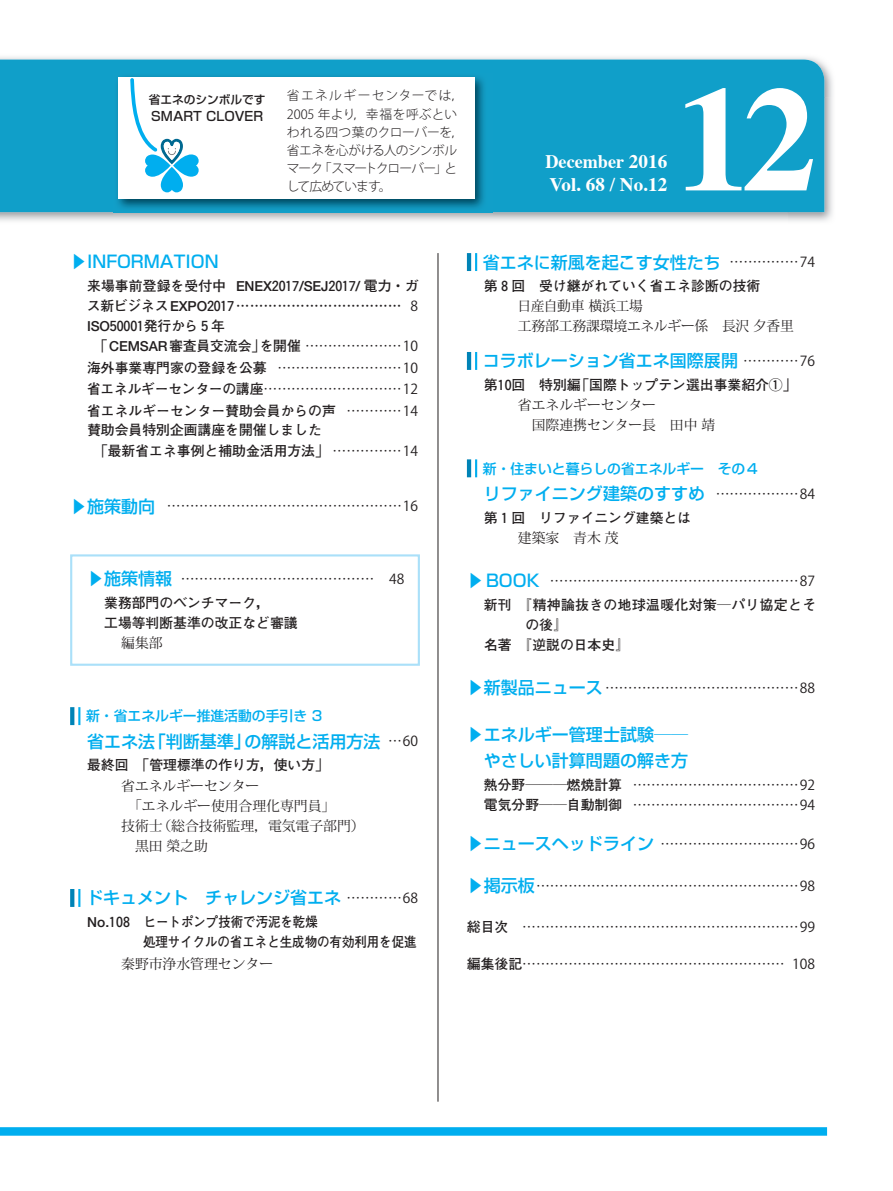
<style>
.page{position:relative;width:893px;height:1191px;background:#fff}
.page>*{position:absolute;margin:0;border:0;box-sizing:border-box;transform-origin:0 0}
.t1{font:700 148.8px "Times";color:#fff}
.t2{font:700 19.2px/23.4px "Times";color:#fff;scale:.95 1}
.t3{font:500 16.95px/25.5px "Shin Go Pro";color:#00aeef}
.t4{font:700 13.8px/20.2px "Futo Go B101";color:#231f20}
.t5{font:13.8px/20.2px "Koz Go Pro";color:#231f20}
.t6{font:13.8px/20.2px "Koz Min Pro";color:#231f20}
.t7{font:500 13.8px "Shin Go Pro";color:#00aeef}
.t8{font:700 13.8px "Futo Go B101";letter-spacing:.025em;color:#231f20}
.t9{font:300 12.75px/18.1px "Koz Go Pro";letter-spacing:-.025em;color:#231f20}
.t10{font:500 12.75px "Shin Go Pro";color:#231f20}
.t11{font:500 11.7px "Shin Go Pro";color:#231f20}
.s1{font-family:"Futogo Num";font-weight:400}
.s2{font-family:"Koz Go Pro";font-weight:400}
.s3{font-family:"Shin Go Pro";font-weight:500;font-size:16.95px;color:#00aeef}
.s4{font-family:"Koz Go Pro";font-weight:400;font-size:13.8px;color:#231f20}
.s5{font-family:"Futo Go B101";font-weight:700}
</style>
<div class="page">
<img style="left:0;top:57px;width:833px;height:40px">
<img style="left:788px;top:97px;width:45px;height:125px">
<img style="left:0;top:212px;width:788px;height:9px">
<div style="left:0;top:60px;width:824px;height:152px;background:#109fc9"></div>
<hr style="left:438px;top:253px;width:1px;height:848px;background:#231f20">
<hr style="left:467px;top:253px;width:4px;height:18px;background:#0083b6">
<svg style="left:475px;top:253px;width:2px;height:18px"></svg>
<hr style="left:467px;top:352px;width:4px;height:18px;background:#0083b6">
<svg style="left:475px;top:352px;width:2px;height:18px"></svg>
<hr style="left:467px;top:459px;width:4px;height:18px;background:#0083b6">
<svg style="left:475px;top:459px;width:2px;height:18px"></svg>
<img style="left:114px;top:73px;width:379px;height:144px">
<div style="left:118px;top:78px;width:357px;height:121px;background:#fff"></div>
<svg style="left:130px;top:78px;width:69px;height:114px"></svg>
<div style="left:0;top:1127px;width:827px;height:8px;background:#00aeef"></div>
<div style="left:70px;top:554px;width:350px;height:112px;border:2px solid #aae0f9"></div>
<svg style="left:70px;top:707px;width:4px;height:18px"></svg>
<svg style="left:78px;top:707px;width:2px;height:18px"></svg>
<svg style="left:70px;top:889px;width:4px;height:18px"></svg>
<svg style="left:78px;top:889px;width:2px;height:18px"></svg>
<p class="t11" style="left:149px;top:90px;width:118px">省エネのシンボルです</p>
<p class="t10" style="left:151px;top:105px;width:113px">SMART CLOVER</p>
<p class="t9" style="left:287px;top:87px;width:179px">省エネルギーセンターでは，<br>2005 年より，幸福を呼ぶといわれる四つ葉のクローバーを，省エネを心がける人のシンボルマーク「スマートクローバー」として広めています。</p>
<h2 class="t2" style="left:545px;top:148px;width:130px">December 2016<br>Vol. 68 / No.12</h2>
<h1 class="t1" style="left:676px;top:-2px;width:142px">12</h1>
<p class="t3" style="left:70px;top:247px;width:150px">▶ INFORMATION</p>
<p class="t4" style="left:87px;top:275px;width:333px">来場事前登録を受付中 ENEX<span class="s1">2017</span>/SEJ<span class="s1">2017</span>/ 電力・ガ</p>
<p class="t4" style="left:87px;top:296px;width:333px">ス新ビジネスEXPO<span class="s1">2017</span>……………………………… <span class="s2">8</span></p>
<p class="t4" style="left:87px;top:316px;width:139px">ISO<span class="s1">50001</span>発行から５年</p>
<p class="t4" style="left:94px;top:336px;width:326px">「CEMSAR審査員交流会」を開催 <span class="s2">…………………10</span></p>
<p class="t4" style="left:87px;top:357px;width:333px;line-height:21.3px;text-align:justify">海外事業専門家の登録を公募 <span class="s2">………………………10</span>省エネルギーセンターの講座 <span class="s2">…………………………12</span>省エネルギーセンター賛助会員からの声 <span class="s2">…………14</span></p>
<p class="t4" style="left:94px;top:420px;width:326px;text-indent:-7px">賛助会員特別企画講座を開催しました<br>「最新省エネ事例と補助金活用方法」 <span class="s2">……………14</span></p>
<p class="t5" style="left:70px;top:496px;width:349px"><span class="s3">▶施策動向</span> ……………………………………………16</p>
<p class="t5" style="left:87px;top:569px;width:332px"><span class="s3">▶施策情報</span> …………………………………… 48　</p>
<p class="t4" style="left:104px;top:592px;width:195px">業務部門のベンチマーク，<br>工場等判断基準の改正など審議</p>
<p class="t6" style="left:121px;top:632px;width:43px">編集部</p>
<p class="t7" style="left:86px;top:705px;width:238px">新・省エネルギー推進活動の手引き 3</p>
<p class="t3" style="left:87px;top:726px;width:332px">省エネ法「判断基準」の解説と活用方法 <span class="s4">…60</span></p>
<p class="t4" style="left:87px;top:755px;width:243px">最終回「管理標準の作り方，使い方」</p>
<p class="t6" style="left:121px;top:775px;width:245px">省エネルギーセンター<br>　「エネルギー使用合理化専門員」<br>技術士（総合技術監理，電気電子部門）　黒田 榮之助</p>
<p class="t3" style="left:86px;top:883px;width:334px">ドキュメント　チャレンジ省エネ <span class="s4">…………68</span></p>
<p class="t4" style="left:143px;top:911px;width:275px;text-indent:-56px">No.<span class="s1">108</span> ヒートポンプ技術で汚泥を乾燥<br>処理サイクルの省エネと生成物の有効利用を促進</p>
<p class="t6" style="left:121px;top:953px;width:154px">秦野市浄水管理センター</p>
<p class="t3" style="left:483px;top:247px;width:334px">省エネに新風を起こす女性たち <span class="s4">……………74</span></p>
<p class="t4" style="left:484px;top:275px;width:278px">第８回 受け継がれていく省エネ診断の技術</p>
<p class="t6" style="left:517px;top:295px;width:278px">日産自動車 横浜工場<br>工務部工務課環境エネルギー係　長沢 夕香里</p>
<p class="t3" style="left:483px;top:346px;width:334px">コラボレーション省エネ国際展開 <span class="s4">…………76</span></p>
<p class="t4" style="left:484px;top:374px;width:314px">第<span class="s1">10</span>回 特別編「国際トップテン選出事業紹介①」</p>
<p class="t6" style="left:518px;top:394px;width:199px">省エネルギーセンター<br>　国際連携センター長　田中 靖</p>
<p class="t7" style="left:483px;top:457px;width:278px">新・住まいと暮らしの省エネルギー　その４</p>
<p class="t3" style="left:484px;top:478px;width:332px">リファイニング建築のすすめ <span class="s4">………………84</span></p>
<p class="t4" style="left:484px;top:507px;width:209px">第１回 リファイニング建築とは</p>
<p class="t6" style="left:518px;top:527px;width:102px">建築家　青木 茂</p>
<p class="t5" style="left:467px;top:571px;width:350px"><span class="s3">▶BOOK</span> ………………………………………………87</p>
<p class="t8" style="left:484px;top:596px;width:334px">新刊『精神論抜きの地球温暖化対策─パリ協定とそ</p>
<p class="t4" style="left:525px;top:615px;width:43px">の後』</p>
<p class="t4" style="left:484px;top:635px;width:147px">名著『逆説の日本史』</p>
<p class="t5" style="left:467px;top:678px;width:350px"><span class="s3">▶ 新製品ニュース</span> ……………………………………88</p>
<p class="t3" style="left:467px;top:720px;width:223px">▶エネルギー管理士試験──　やさしい計算問題の解き方</p>
<p class="t5" style="left:484px;top:774px;width:332px"><span class="s5">熱分野───燃焼計算</span> ………………………………92<span class="s5">電気分野──自動制御</span> ………………………………94</p>
<p class="t5" style="left:467px;top:833px;width:349px"><span class="s3">▶ニュースヘッドライン</span> …………………………96</p>
<p class="t5" style="left:467px;top:876px;width:350px"><span class="s3">▶掲示板</span> …………………………………………………98</p>
<p class="t5" style="left:467px;top:917px;width:350px"><span class="s5">総目次</span> ……………………………………………………99</p>
<p class="t5" style="left:467px;top:954px;width:350px"><span class="s5">編集後記</span>………………………………………………… 108</p>
</div>
